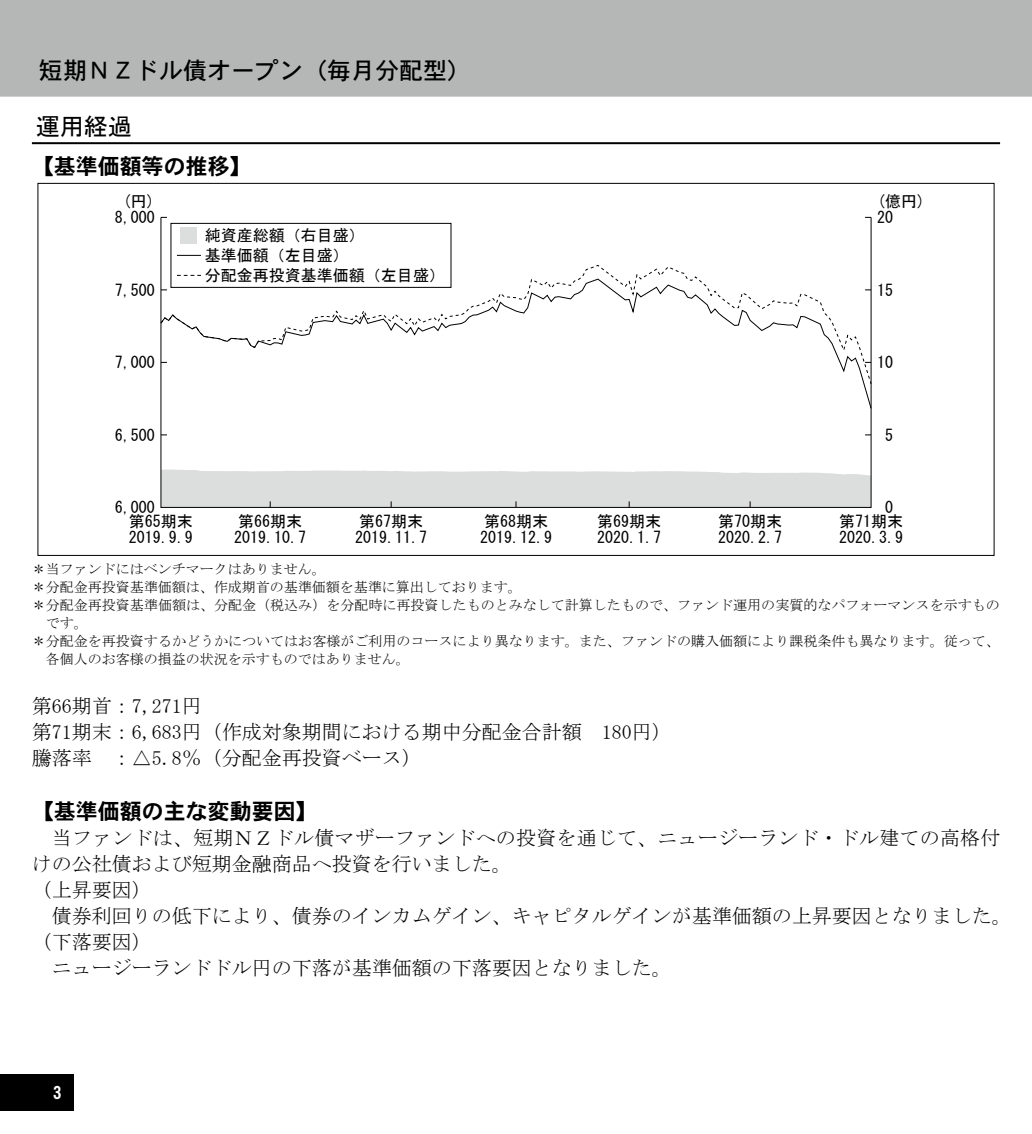
<style>
.page{position:relative;width:1032px;height:1134px;background:#fff}
.page>*{position:absolute;margin:0;border:0;box-sizing:border-box;transform-origin:0 0}
.t1{font:24px "DFHS Gothic W5 WIN RKSJ H";color:#000}
.t2{font:24px "MS Gothic";color:#000}
.t3{font:22px "DFHS Gothic W7 WIN RKSJ H";color:#000}
.t4{font:20px/26px "MS Mincho";color:#000}
.t5{font:18px "DFHS Gothic W7 WIN RKSJ H";color:#fff}
.t6{font:16px/16px "MS Gothic";color:#000}
.t7{font:14px "MS Mincho";color:#000}
</style>
<div class="page">
<div style="left:0;top:1074px;width:74px;height:37px;background:#000"></div>
<div style="left:0;top:0;width:1032px;height:97px;background:#b5b6b6"></div>
<hr style="left:32px;top:142px;width:968px;height:2px;background:#000">
<svg style="left:162px;top:278px;width:707px;height:125px"></svg>
<svg style="left:162px;top:469px;width:707px;height:37px;background:#dedfdf"></svg>
<div style="left:170px;top:223px;width:281px;height:65px;border:1px solid #000"></div>
<svg style="left:177px;top:255px;width:24px;height:1px"></svg>
<svg style="left:177px;top:275px;width:24px;height:1px"></svg>
<div style="left:181px;top:227px;width:16px;height:16px;background:#dcdddd"></div>
<p class="t1" style="left:39px;top:58px;width:434px">短期ＮＺドル債オープン（毎月分配型）</p>
<p class="t2" style="left:36px;top:115px;width:98px">運用経過</p>
<p class="t3" style="left:32px;top:155px;width:222px">【基準価額等の推移】</p>
<p class="t6" style="left:123px;top:193px;width:33px">(円)</p>
<p class="t6" style="left:877px;top:193px;width:49px">(億円)</p>
<p class="t6" style="left:115px;top:209px;width:41px">8,000</p>
<p class="t6" style="left:877px;top:209px;width:17px">20</p>
<p class="t6" style="left:115px;top:282px;width:41px">7,500</p>
<p class="t6" style="left:205px;top:225px;width:241px;line-height:20px">純資産総額（右目盛）<br>基準価額（左目盛）<br>分配金再投資基準価額（左目盛）</p>
<p class="t6" style="left:877px;top:282px;width:17px">15</p>
<p class="t6" style="left:115px;top:354px;width:41px">7,000</p>
<p class="t6" style="left:877px;top:354px;width:17px">10</p>
<p class="t6" style="left:115px;top:427px;width:41px">6,500</p>
<p class="t6" style="left:885px;top:427px;width:9px">5</p>
<p class="t6" style="left:115px;top:499px;width:41px">6,000</p>
<p class="t6" style="left:885px;top:499px;width:9px">0</p>
<p class="t6" style="left:129px;top:513px;width:65px">第65期末<br>2019.9.9</p>
<p class="t6" style="left:234px;top:513px;width:73px">第66期末<br>2019.10.7</p>
<p class="t6" style="left:355px;top:513px;width:73px">第67期末<br>2019.11.7</p>
<p class="t6" style="left:480px;top:513px;width:73px">第68期末<br>2019.12.9</p>
<p class="t6" style="left:597px;top:513px;width:65px">第69期末<br>2020.1.7</p>
<p class="t6" style="left:718px;top:513px;width:65px">第70期末<br>2020.2.7</p>
<p class="t6" style="left:839px;top:513px;width:65px">第71期末<br>2020.3.9</p>
<p class="t7" style="left:32px;top:562px;width:296px">＊当ファンドにはベンチマークはありません。</p>
<p class="t7" style="left:32px;top:580px;width:492px">＊分配金再投資基準価額は、作成期首の基準価額を基準に算出しております。</p>
<p class="t7" style="left:32px;top:598px;width:969px">＊分配金再投資基準価額は、分配金（税込み）を分配時に再投資したものとみなして計算したもので、ファンド運用の実質的なパフォーマンスを示すもの</p>
<p class="t7" style="left:46px;top:616px;width:44px">です。</p>
<p class="t7" style="left:32px;top:634px;width:969px">＊分配金を再投資するかどうかについてはお客様がご利用のコースにより異なります。また、ファンドの購入価額により課税条件も異なります。従って、</p>
<p class="t7" style="left:46px;top:652px;width:366px">各個人のお客様の損益の状況を示すものではありません。</p>
<p class="t4" style="left:32px;top:693px;width:642px">第66期首：7,271円<br>第71期末：6,683円（作成対象期間における期中分配金合計額　180円）騰落率　：△5.8％（分配金再投資ベース）</p>
<p class="t3" style="left:32px;top:800px;width:288px">【基準価額の主な変動要因】</p>
<p class="t4" style="left:32px;top:825px;width:982px">　当ファンドは、短期ＮＺドル債マザーファンドへの投資を通じて、ニュージーランド・ドル建ての高格付けの公社債および短期金融商品へ投資を行いました。<br>（上昇要因）<br>　債券利回りの低下により、債券のインカムゲイン、キャピタルゲインが基準価額の上昇要因となりました。（下落要因）<br>　ニュージーランドドル円の下落が基準価額の下落要因となりました。</p>
<p class="t5" style="left:53px;top:1084px;width:10px">3</p>
</div>
